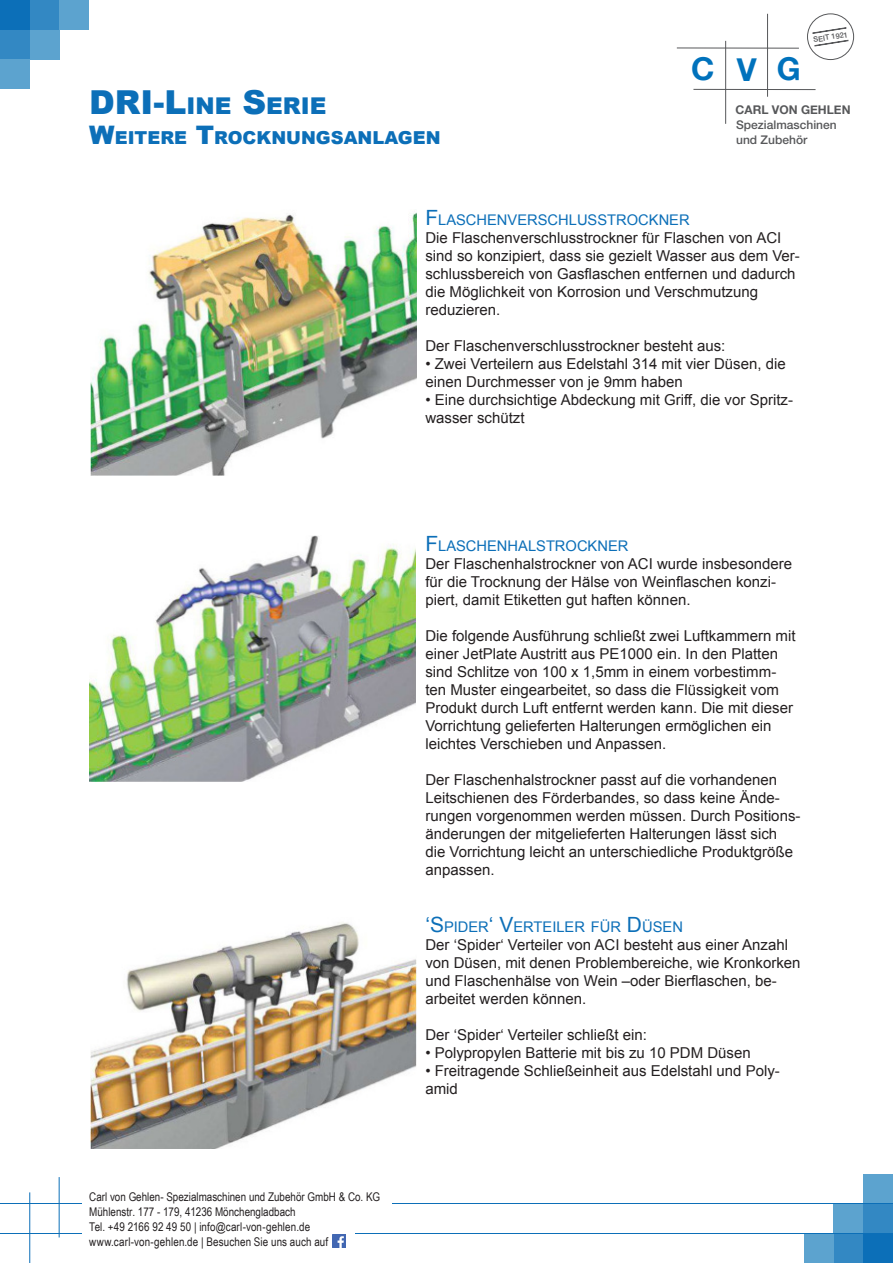
<style>
.page{position:relative;width:893px;height:1263px;background:#fff}
.page>*{position:absolute;margin:0;border:0;box-sizing:border-box;transform-origin:0 0}
.t1{font:700 31.5px "Helvetica Neue";color:#0072bc}
.t2{font:900 23.1px "Arial";color:#0c6fb8}
.t3{font:900 17.85px "Arial";color:#0c6fb8}
.t4{font:15px/18px "Arial";color:#231f20}
.t5{font:14.7px "Arial";color:#0c6fb8}
.t6{font:12px/15px "Arial Narrow";color:#231f20}
.t7{font:500 12px/14.4px "Helvetica Neue";color:#57585a}
.t8{font:700 12px "Helvetica Neue";color:#57585a}
.t9{font:500 7.5px "Helvetica Neue";color:#57585a}
.s1{font-size:33px}
.s2{font-size:25.5px}
.s3{font-size:21px}
</style>
<div class="page">
<div style="left:863px;top:1203px;width:30px;height:30px;background:#3388c3"></div>
<div style="left:863px;top:1233px;width:30px;height:30px;background:#0c6fb8"></div>
<div style="left:863px;top:1174px;width:30px;height:29px;background:#5ca3cf"></div>
<div style="left:833px;top:1203px;width:30px;height:30px;background:#5ca3cf"></div>
<div style="left:833px;top:1233px;width:30px;height:30px;background:#3388c3"></div>
<div style="left:804px;top:1233px;width:29px;height:30px;background:#5ca3cf"></div>
<hr style="left:29px;top:1192px;width:1px;height:71px;background:#0c6fb8">
<hr style="left:59px;top:1177px;width:1px;height:60px;background:#0c6fb8">
<hr style="left:0;top:1233px;width:82px;height:1px;background:#0c6fb8">
<hr style="left:0;top:1203px;width:82px;height:1px;background:#0c6fb8">
<div style="left:0;top:0;width:30px;height:30px;background:#0c6fb8"></div>
<div style="left:30px;top:0;width:30px;height:30px;background:#3388c3"></div>
<div style="left:60px;top:0;width:29px;height:30px;background:#5ca3cf"></div>
<div style="left:0;top:30px;width:30px;height:30px;background:#3388c3"></div>
<div style="left:30px;top:30px;width:30px;height:30px;background:#5ca3cf"></div>
<div style="left:0;top:60px;width:30px;height:29px;background:#5ca3cf"></div>
<hr style="left:677px;top:48px;width:122px;height:1px;background:#57585a">
<hr style="left:693px;top:89px;width:122px;height:1px;background:#57585a">
<hr style="left:725px;top:41px;width:1px;height:83px;background:#57585a">
<hr style="left:767px;top:14px;width:1px;height:83px;background:#57585a">
<svg style="left:812px;top:27px;width:34px;height:7px"></svg>
<svg style="left:814px;top:40px;width:34px;height:6px"></svg>
<div style="left:807px;top:14px;width:47px;height:46px;border:1px solid #57585a;border-radius:50%"></div>
<hr style="left:393px;top:1203px;width:500px;height:1px;background:#0c6fb8">
<hr style="left:355px;top:1233px;width:538px;height:1px;background:#0c6fb8">
<svg style="left:333px;top:1235px;width:12px;height:13px"></svg>
<img style="left:91px;top:212px;width:326px;height:264px">
<img style="left:89px;top:536px;width:326px;height:245px">
<img style="left:91px;top:922px;width:326px;height:226px">
<p class="t2" style="left:89px;top:89px;width:239px"><span class="s1">DRI-L</span>I NE <span class="s1">S</span>ERI E</p>
<p class="t3" style="left:89px;top:124px;width:353px"><span class="s2">W</span>EITERE <span class="s2">T</span>ROCKNUNGSANLAGEN</p>
<p class="t9" style="left:813px;top:35px;width:36px;rotate:-9deg">SEIT 1921</p>
<h1 class="t1" style="left:691px;top:50px;width:67px">C V</h1>
<h1 class="t1" style="left:777px;top:50px;width:25px">G</h1>
<p class="t8" style="left:736px;top:103px;width:116px">CARL VON GEHLEN</p>
<p class="t7" style="left:736px;top:118px;width:102px">Spezialmaschinen und Zubehör</p>
<p class="t5" style="left:425px;top:210px;width:266px"><span class="s3">F</span>LASCHENVERSCHLUSSTROCKNER</p>
<p class="t4" style="left:425px;top:229px;width:376px">Die Flaschenverschlusstrockner für Flaschen von ACI sind so konzipiert, dass sie gezielt Wasser aus dem Ver&shy;schlussbereich von Gasflaschen entfernen und dadurch die Möglichkeit von Korrosion und Verschmutzung reduzieren.</p>
<p class="t4" style="left:425px;top:337px;width:302px">Der Flaschenverschlusstrockner besteht aus:</p>
<p class="t4" style="left:425px;top:355px;width:362px">• Zwei Verteilern aus Edelstahl 314 mit vier Düsen, die einen Durchmesser von je 9mm haben</p>
<p class="t4" style="left:425px;top:391px;width:369px">• Eine durchsichtige Abdeckung mit Griff, die vor Spritz&shy;wasser schützt</p>
<p class="t6" style="left:89px;top:1189px;width:292px">Carl von Gehlen- Spezialmaschinen und Zubehör GmbH &amp; Co. KG Mühlenstr. 177 - 179, 41236 Mönchengladbach<br>Tel. +49 2166 92 49 50 | info@carl-von-gehlen.de www.carl-von-gehlen.de | Besuchen Sie uns auch auf</p>
<p class="t5" style="left:425px;top:536px;width:205px"><span class="s3">F</span>LASCHENHALSTROCKNER</p>
<p class="t4" style="left:425px;top:555px;width:368px">Der Flaschenhalstrockner von ACI wurde insbesondere für die Trocknung der Hälse von Weinflaschen konzi&shy;piert, damit Etiketten gut haften können.</p>
<p class="t4" style="left:425px;top:627px;width:372px">Die folgende Ausführung schließt zwei Luftkammern mit einer JetPlate Austritt aus PE1000 ein. In den Platten sind Schlitze von 100 x 1,5mm in einem vorbestimm&shy;ten Muster eingearbeitet, so dass die Flüssigkeit vom Produkt durch Luft entfernt werden kann. Die mit dieser Vorrichtung gelieferten Halterungen ermöglichen ein leichtes Verschieben und Anpassen.</p>
<p class="t4" style="left:425px;top:771px;width:377px">Der Flaschenhalstrockner passt auf die vorhandenen Leitschienen des Förderbandes, so dass keine Ände&shy;rungen vorgenommen werden müssen. Durch Positions&shy;änderungen der mitgelieferten Halterungen lässt sich die Vorrichtung leicht an unterschiedliche Produktgröße anpassen.</p>
<p class="t5" style="left:425px;top:918px;width:259px"><span class="s3">‘S</span>PIDER<span class="s3">‘ V</span>ERTEILER FÜR <span class="s3">D</span>ÜSEN</p>
<p class="t4" style="left:425px;top:936px;width:377px">Der ‘Spider‘ Verteiler von ACI besteht aus einer Anzahl von Düsen, mit denen Problembereiche, wie Kronkorken und Flaschenhälse von Wein –oder Bierflaschen, be&shy;arbeitet werden können.</p>
<p class="t4" style="left:425px;top:1026px;width:223px">Der ‘Spider‘ Verteiler schließt ein:</p>
<p class="t4" style="left:425px;top:1044px;width:327px">• Polypropylen Batterie mit bis zu 10 PDM Düsen</p>
<p class="t4" style="left:425px;top:1062px;width:356px">• Freitragende Schließeinheit aus Edelstahl und Poly&shy;amid</p>
</div>
